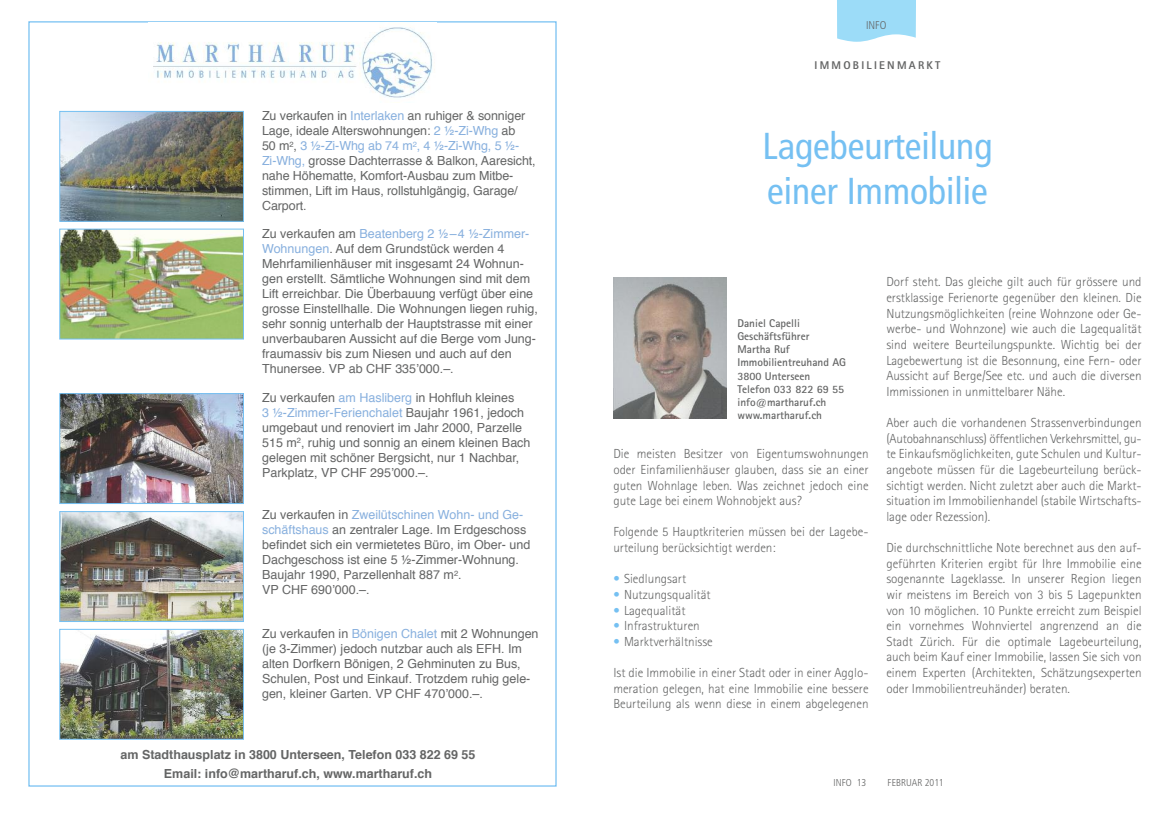
<style>
.page{position:relative;width:1170px;height:815px;background:#fff}
.page>*{position:absolute;margin:0;border:0;box-sizing:border-box;transform-origin:0 0}
.t1{font:condensed 37.5px/45px "Frutiger LT Std";color:#75c0f2}
.t2{font:300 13.12px/15.6px "Rotis Sans Serif";color:#646565;text-align:justify}
.t3{font:12.5px/15px "Helvetica";color:#646565}
.t4{font:700 12.5px/18.8px "Helvetica";color:#646565;text-align:center}
.t5{font:700 11.25px/13.1px "Rotis Sans Serif";color:#646565}
.t6{font:800 11.25px "Rotis Sans Serif";letter-spacing:.2em;color:#646565}
.t7{font:300 condensed 11.25px "Frutiger LT Std";color:#646565}
.t8{font:300 condensed 10px "Frutiger LT Std";color:#646565}
.s1{color:#88b0de}
.s2{color:#75c0f2}
</style>
<div class="page">
<img style="left:153px;top:27px;width:279px;height:71px">
<img style="left:61px;top:113px;width:181px;height:107px">
<div style="left:59px;top:111px;width:185px;height:111px;border:1px solid #75c0f2"></div>
<img style="left:61px;top:231px;width:181px;height:106px">
<div style="left:59px;top:229px;width:185px;height:110px;border:1px solid #75c0f2"></div>
<img style="left:61px;top:395px;width:181px;height:107px">
<div style="left:59px;top:393px;width:185px;height:111px;border:1px solid #75c0f2"></div>
<img style="left:61px;top:513px;width:181px;height:107px">
<div style="left:59px;top:511px;width:185px;height:111px;border:1px solid #75c0f2"></div>
<img style="left:61px;top:631px;width:181px;height:107px">
<div style="left:59px;top:629px;width:185px;height:111px;border:1px solid #75c0f2"></div>
<svg style="left:837px;top:0;width:78px;height:42px;background:#a5dff8"></svg>
<img style="left:613px;top:278px;width:113px;height:141px">
<p class="t3" style="left:262px;top:110px;width:275px">Zu verkaufen in <span class="s1">Interlaken</span> an ruhiger &amp; sonniger Lage, ideale Alterswohnungen: <span class="s1">2 ½-Zi-Whg</span> ab<br>50 m<sup>2</sup>, <span class="s1">3 ½-Zi-Whg ab 74 m</span><sup>2</sup><span class="s1">, 4 ½-Zi-Whg, 5 ½- Zi-Whg,</span> grosse Dachterrasse &amp; Balkon, Aaresicht, nahe Höhematte, Komfort-Ausbau zum Mitbe&shy;stimmen, Lift im Haus, rollstuhlgängig, Garage/ Carport.</p>
<p class="t3" style="left:262px;top:227px;width:277px">Zu verkaufen am <span class="s1">Beatenberg 2 ½–4 ½-Zimmer-Wohnungen</span>. Auf dem Grundstück werden 4<br>Mehrfamilienhäuser mit insgesamt 24 Wohnun&shy;gen erstellt. Sämtliche Wohnungen sind mit dem Lift erreichbar. Die Überbauung verfügt über eine grosse Einstellhalle. Die Wohnungen liegen ruhig, sehr sonnig unterhalb der Hauptstrasse mit einer unverbaubaren Aussicht auf die Berge vom Jung&shy;fraumassiv bis zum Niesen und auch auf den Thunersee. VP ab CHF 335’000.–.</p>
<p class="t3" style="left:262px;top:391px;width:270px">Zu verkaufen <span class="s1">am Hasliberg</span> in Hohfluh kleines<br><span class="s1">3 ½-Zimmer-Ferienchalet</span> Baujahr 1961, jedoch umgebaut und renoviert im Jahr 2000, Parzelle 515 m<sup>2</sup>, ruhig und sonnig an einem kleinen Bach gelegen mit schöner Bergsicht, nur 1 Nachbar, Parkplatz, VP CHF 295’000.–.</p>
<p class="t3" style="left:262px;top:508px;width:270px">Zu verkaufen in <span class="s1">Zweilütschinen Wohn- und Ge&shy;schäftshaus</span> an zentraler Lage. Im Erdgeschoss befindet sich ein vermietetes Büro, im Ober- und Dachgeschoss ist eine 5 ½-Zimmer-Wohnung.<br>Baujahr 1990, Parzellenhalt 887 m<sup>2</sup>.<br>VP CHF 690’000.–.</p>
<p class="t3" style="left:262px;top:627px;width:278px">Zu verkaufen in <span class="s1">Bönigen Chalet</span> mit 2 Wohnungen (je 3-Zimmer) jedoch nutzbar auch als EFH. Im alten Dorfkern Bönigen, 2 Gehminuten zu Bus, Schulen, Post und Einkauf. Trotzdem ruhig gele&shy;gen, kleiner Garten. VP CHF 470’000.–.</p>
<p class="t4" style="left:120px;top:746px;width:356px">am Stadthausplatz in 3800 Unterseen, Telefon 033 822 69 55<br>Email: info@martharuf.ch, www.martharuf.ch</p>
<p class="t7" style="left:866px;top:21px;width:22px">INFO</p>
<p class="t6" style="left:814px;top:61px;width:127px">IMMOBILIENMARKT</p>
<h1 class="t1" style="left:762px;top:126px;width:231px">Lagebeurteilung einer Immobilie</h1>
<p class="t5" style="left:737px;top:318px;width:110px">Daniel Capelli<br>Geschäftsführer<br>Martha Ruf<br>Immobilientreuhand AG<br>3800 Unterseen<br>Telefon 033 822 69 55 info@martharuf.ch www.martharuf.ch</p>
<p class="t2" style="left:613px;top:447px;width:257px">Die meisten Besitzer von Eigentumswohnungen oder Einfamilienhäuser glauben, dass sie an einer guten Wohnlage leben. Was zeichnet jedoch eine gute Lage bei einem Wohnobjekt aus?</p>
<p class="t2" style="left:613px;top:525px;width:257px">Folgende 5 Hauptkriterien müssen bei der Lagebe&shy;urteilung berücksichtigt werden:</p>
<p class="t2" style="left:613px;top:572px;width:74px"><span class="s2">•</span> Siedlungsart</p>
<p class="t2" style="left:613px;top:588px;width:99px"><span class="s2">•</span> Nutzungsqualität</p>
<p class="t2" style="left:613px;top:604px;width:74px"><span class="s2">•</span> Lagequalität</p>
<p class="t2" style="left:613px;top:619px;width:88px"><span class="s2">•</span> Infrastrukturen</p>
<p class="t2" style="left:613px;top:635px;width:101px"><span class="s2">•</span> Marktverhältnisse</p>
<p class="t2" style="left:613px;top:666px;width:257px">Ist die Immobilie in einer Stadt oder in einer Agglo&shy;meration gelegen, hat eine Immobilie eine bessere Beurteilung als wenn diese in einem abgelegenen</p>
<p class="t2" style="left:886px;top:275px;width:257px">Dorf steht. Das gleiche gilt auch für grössere und erstklassige Ferienorte gegenüber den kleinen. Die Nutzungsmöglichkeiten (reine Wohnzone oder Ge&shy;werbe- und Wohnzone) wie auch die Lagequalität sind weitere Beurteilungspunkte. Wichtig bei der Lagebewertung ist die Besonnung, eine Fern- oder Aussicht auf Berge/See etc. und auch die diversen Immissionen in unmittelbarer Nähe.</p>
<p class="t2" style="left:886px;top:416px;width:257px">Aber auch die vorhandenen Strassenverbindungen (Autobahnanschluss) öffentlichen Verkehrsmittel, gu&shy;te Einkaufsmöglichkeiten, gute Schulen und Kultur&shy;angebote müssen für die Lagebeurteilung berück&shy;sichtigt werden. Nicht zuletzt aber auch die Markt&shy;situation im Immobilienhandel (stabile Wirtschafts&shy;lage oder Rezession).</p>
<p class="t2" style="left:886px;top:541px;width:257px">Die durchschnittliche Note berechnet aus den auf&shy;geführten Kriterien ergibt für Ihre Immobilie eine sogenannte Lageklasse. In unserer Region liegen wir meistens im Bereich von 3 bis 5 Lagepunkten von 10 möglichen. 10 Punkte erreicht zum Beispiel ein vornehmes Wohnviertel angrenzend an die Stadt Zürich. Für die optimale Lagebeurteilung, auch beim Kauf einer Immobilie, lassen Sie sich von einem Experten (Architekten, Schätzungsexperten oder Immobilientreuhänder) beraten.</p>
<p class="t8" style="left:833px;top:779px;width:34px">INFO 13</p>
<p class="t8" style="left:887px;top:779px;width:57px">FEBRUAR 2011</p>
</div>
